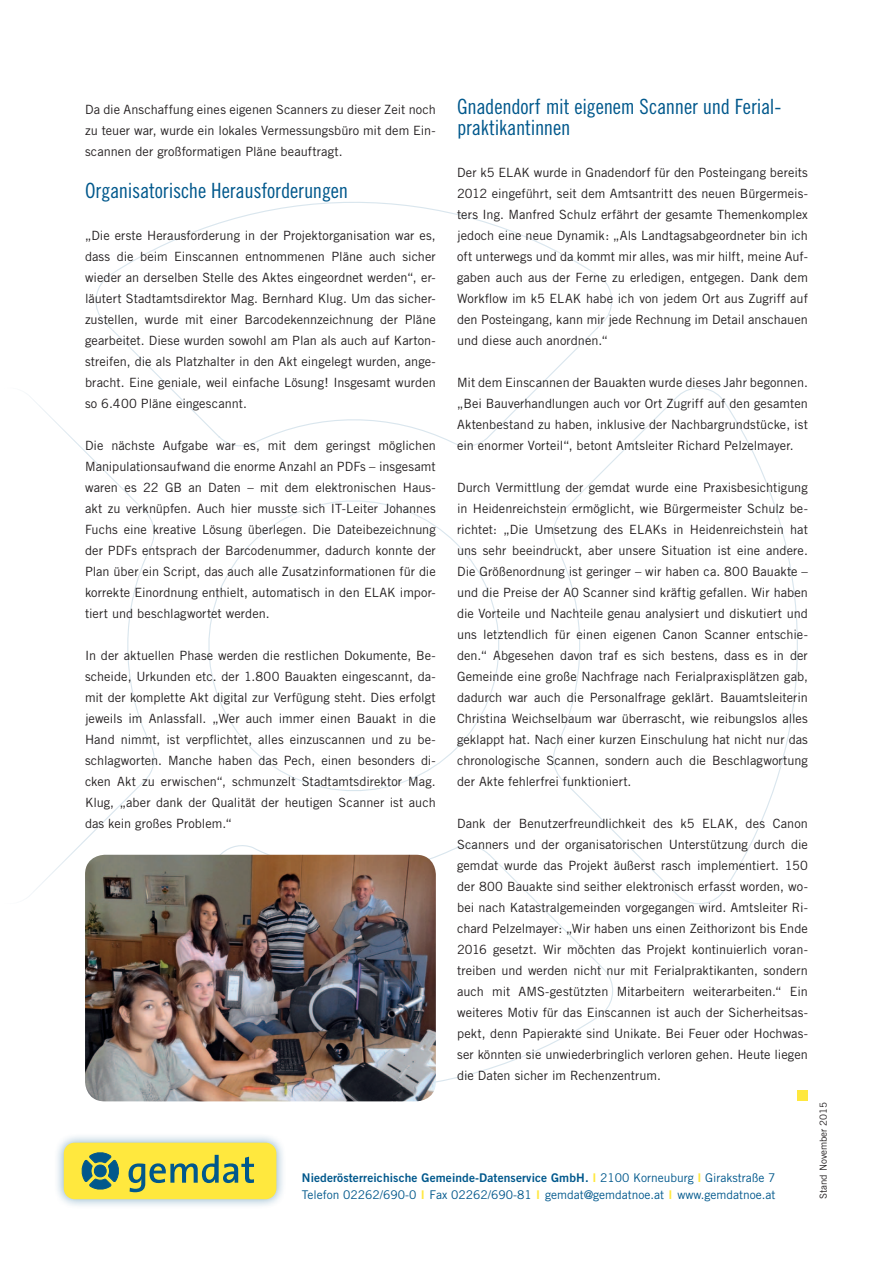
<style>
.page{position:relative;width:893px;height:1263px;background:#fff}
.page>*{position:absolute;margin:0;border:0;box-sizing:border-box;transform-origin:0 0}
.t1{font:21px/21px "Trade Gothic Cond Eighteen";letter-spacing:-.02em;color:#01588c}
.t2{font:12.75px/21px "Trade Gothic";color:#231f20;text-align:justify}
.t3{font:12px "Trade Gothic Bold Two";letter-spacing:.01em;color:#01588c}
.t4{font:12px "Trade Gothic";color:#01588c}
.t5{font:9.75px "Trade Gothic";color:#231f20}
.s1{color:#ffe83e}
.s2{font-family:"Trade Gothic"}
.s3{font-family:"Trade Gothic Bold Two";color:#ffe83e}
</style>
<div class="page">
<svg style="left:208px;top:500px;width:291px;height:291px"></svg>
<svg style="left:95px;top:202px;width:517px;height:245px"></svg>
<svg style="left:552px;top:384px;width:246px;height:520px"></svg>
<svg style="left:101px;top:844px;width:516px;height:258px"></svg>
<svg style="left:26px;top:383px;width:130px;height:515px"></svg>
<div style="left:797px;top:1090px;width:11px;height:11px;background:#ffe83e"></div>
<div style="left:53px;top:1132px;width:234px;height:78px;background:#01588c;opacity:.5"></div>
<div style="left:64px;top:1143px;width:212px;height:56px;background:#ffe83e;border-radius:11px"></div>
<svg style="left:81px;top:1152px;width:38px;height:38px"></svg>
<svg style="left:129px;top:1155px;width:125px;height:37px"></svg>
<img style="left:85px;top:855px;width:351px;height:246px">
<p class="t2" style="left:85px;top:99px;width:352px">Da die Anschaffung eines eigenen Scanners zu dieser Zeit noch zu teuer war, wurde ein lokales Vermessungsbüro mit dem Ein&shy;scannen der großformatigen Pläne beauftragt.</p>
<h1 class="t1" style="left:85px;top:180px;width:265px">Organisatorische -Herausforderungen</h1>
<p class="t2" style="left:85px;top:225px;width:352px">„Die erste Herausforderung in der Projektorganisation war es, dass die beim Einscannen entnommenen Pläne auch sicher wieder an derselben Stelle des Aktes eingeordnet werden“, er&shy;läutert Stadtamtsdirektor Mag. Bernhard Klug. Um das sicher&shy;zustellen, wurde mit einer Barcodekennzeichnung der Pläne gearbeitet. Diese wurden sowohl am Plan als auch auf Karton&shy;streifen, die als Platzhalter in den Akt eingelegt wurden, ange&shy;bracht. Eine geniale, weil einfache Lösung! Insgesamt wurden so 6.400 Pläne eingescannt.</p>
<p class="t2" style="left:85px;top:435px;width:352px">Die nächste Aufgabe war es, mit dem geringst möglichen Manipulationsaufwand die enorme Anzahl an PDFs – insgesamt waren es 22 GB an Daten – mit dem elektronischen Haus&shy;akt zu verknüpfen. Auch hier musste sich IT-Leiter Johannes Fuchs eine kreative Lösung überlegen. Die Dateibezeichnung der PDFs entsprach der Barcodenummer, dadurch konnte der Plan über ein Script, das auch alle Zusatzinformationen für die korrekte Einordnung enthielt, automatisch in den ELAK impor&shy;tiert und beschlagwortet werden.</p>
<p class="t2" style="left:85px;top:645px;width:352px">In der aktuellen Phase werden die restlichen Dokumente, Be&shy;scheide, Urkunden etc. der 1.800 Bauakten eingescannt, da&shy;mit der komplette Akt digital zur Verfügung steht. Dies erfolgt jeweils im Anlassfall. „Wer auch immer einen Bauakt in die Hand nimmt, ist verpflichtet, alles einzuscannen und zu be&shy;schlagworten. Manche haben das Pech, einen besonders di&shy;cken Akt zu erwischen“, schmunzelt Stadtamtsdirektor Mag.<br>Klug, „aber dank der Qualität der heutigen Scanner ist auch das kein großes Problem.“</p>
<h1 class="t1" style="left:457px;top:96px;width:326px">Gnadendorf mit eigenem Scanner und Ferial&shy;praktikantinnen</h1>
<p class="t2" style="left:457px;top:162px;width:352px">Der k5 ELAK wurde in Gnadendorf für den Posteingang bereits 2012 eingeführt, seit dem Amtsantritt des neuen Bürgermeis&shy;ters Ing. Manfred Schulz erfährt der gesamte Themenkomplex jedoch eine neue Dynamik: „Als Landtagsabgeordneter bin ich oft unterwegs und da kommt mir alles, was mir hilft, meine Auf&shy;gaben auch aus der Ferne zu erledigen, entgegen. Dank dem Workflow im k5 ELAK habe ich von jedem Ort aus Zugriff auf den Posteingang, kann mir jede Rechnung im Detail anschauen und diese auch anordnen.“</p>
<p class="t2" style="left:457px;top:372px;width:352px">Mit dem Einscannen der Bauakten wurde dieses Jahr begonnen. „Bei Bauverhandlungen auch vor Ort Zugriff auf den gesamten Aktenbestand zu haben, inklusive der Nachbargrundstücke, ist ein enormer Vorteil“, betont Amtsleiter Richard Pelzelmayer.</p>
<p class="t2" style="left:457px;top:477px;width:352px">Durch Vermittlung der gemdat wurde eine Praxisbesichtigung in Heidenreichstein ermöglicht, wie Bürgermeister Schulz be&shy;richtet: „Die Umsetzung des ELAKs in Heidenreichstein hat uns sehr beeindruckt, aber unsere Situation ist eine andere.<br>Die Größenordnung ist geringer – wir haben ca. 800 Bauakte – und die Preise der A0 Scanner sind kräftig gefallen. Wir haben die Vorteile und Nachteile genau analysiert und diskutiert und uns letztendlich für einen eigenen Canon Scanner entschie&shy;den.“ Abgesehen davon traf es sich bestens, dass es in der Gemeinde eine große Nachfrage nach Ferialpraxisplätzen gab, dadurch war auch die Personalfrage geklärt. Bauamtsleiterin Christina Weichselbaum war überrascht, wie reibungslos alles geklappt hat. Nach einer kurzen Einschulung hat nicht nur das chronologische Scannen, sondern auch die Beschlagwortung der Akte fehlerfrei funktioniert.</p>
<p class="t2" style="left:457px;top:813px;width:352px">Dank der Benutzerfreundlichkeit des k5 ELAK, des Canon Scanners und der organisatorischen Unterstützung durch die gemdat wurde das Projekt äußerst rasch implementiert. 150 der 800 Bauakte sind seither elektronisch erfasst worden, wo&shy;bei nach Katastralgemeinden vorgegangen wird. Amtsleiter Ri&shy;chard Pelzelmayer: „Wir haben uns einen Zeithorizont bis Ende 2016 gesetzt. Wir möchten das Projekt kontinuierlich voran&shy;treiben und werden nicht nur mit Ferialpraktikanten, sondern auch mit AMS-gestützten Mitarbeitern weiterarbeiten.“ Ein weiteres Motiv für das Einscannen ist auch der Sicherheitsas&shy;pekt, denn Papierakte sind Unikate. Bei Feuer oder Hochwas&shy;ser könnten sie unwiederbringlich verloren gehen. Heute liegen die Daten sicher im Rechenzentrum.</p>
<p class="t3" style="left:302px;top:1170px;width:475px">Niederösterreichische Gemeinde-Datenservice GmbH. <span class="s1">I</span> <span class="s2">2100 Korneuburg</span> <span class="s1">I</span> <span class="s2">Girakstraße 7</span></p>
<p class="t4" style="left:302px;top:1187px;width:475px">Telefon 02262/690-0 <span class="s3">I</span> Fax 02262/690-81 <span class="s3">I</span> gemdat@gemdatnoe.at <span class="s3">I</span> www.gemdatnoe.at</p>
<p class="t5" style="left:818px;top:1199px;width:99px;rotate:-90deg">Stand November 2015</p>
</div>
